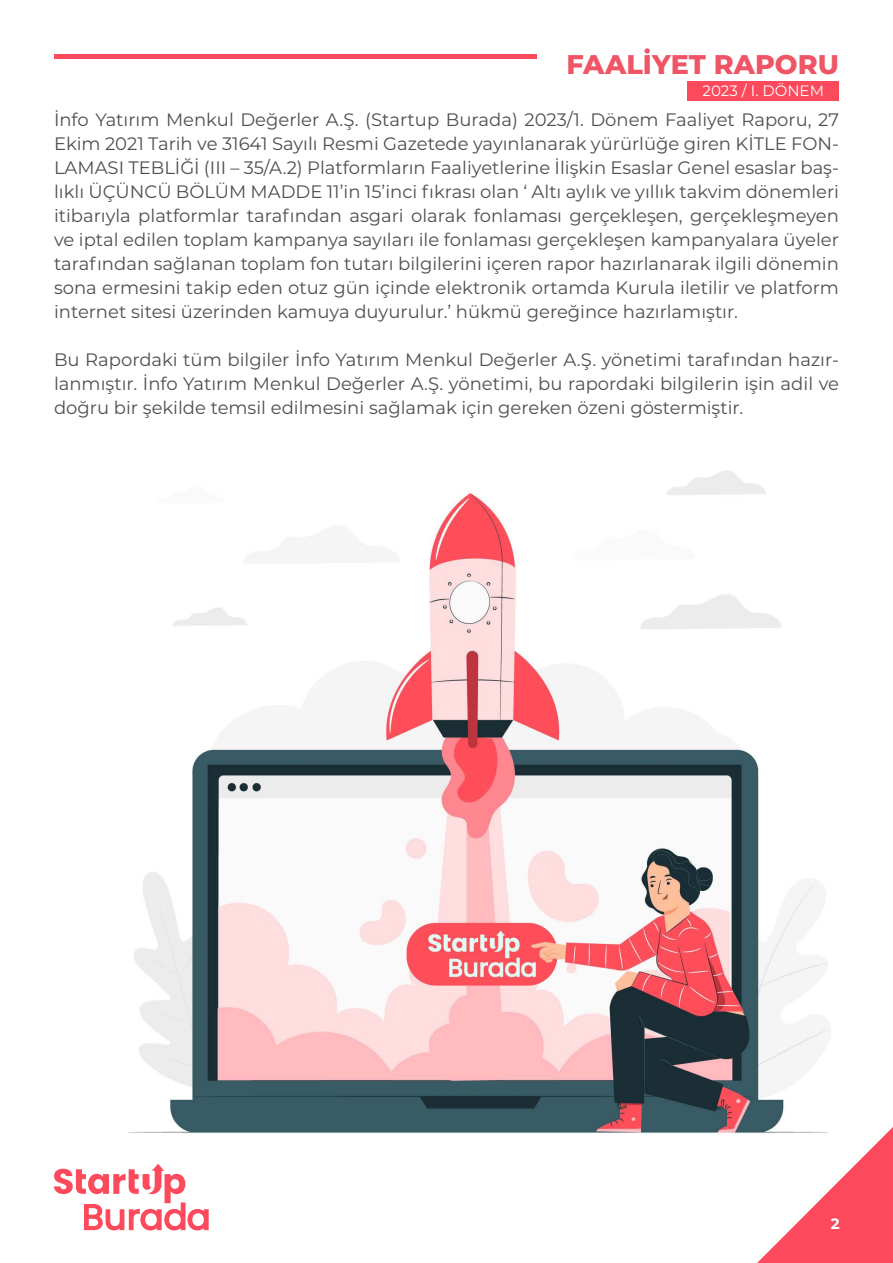
<style>
.page{position:relative;width:893px;height:1263px;background:#fff}
.page>*{position:absolute;margin:0;border:0;box-sizing:border-box;transform-origin:0 0}
.t1{font:800 27px "Montserrat";color:#ef5565}
.t2{font:18px/24px "Montserrat";color:#4e4f50;text-align:justify}
.t3{font:15px "Montserrat";color:#fff}
.t4{font:700 15px "Montserrat";color:#fff}
</style>
<div class="page">
<svg style="left:757px;top:1127px;width:136px;height:136px"></svg>
<hr style="left:54px;top:55px;width:482px;height:4px;background:#fd495c">
<svg style="left:54px;top:1164px;width:155px;height:66px"></svg>
<div style="left:688px;top:81px;width:151px;height:20px;background:#fd495c"></div>
<img style="left:128px;top:470px;width:722px;height:694px">
<h1 class="t1" style="left:567px;top:44px;width:274px">FAALİYET RAPORU</h1>
<p class="t3" style="left:703px;top:80px;width:123px">2023 / I. DÖNEM</p>
<p class="t2" style="left:54px;top:107px;width:786px">İnfo Yatırım Menkul Değerler A.Ş. (Startup Burada) 2023/1. Dönem Faaliyet Raporu, 27<br>Ekim 2021 Tarih ve 31641 Sayılı Resmi Gazetede yayınlanarak yürürlüğe giren KİTLE FON-LAMASI TEBLİĞİ (III – 35/A.2) Platformların Faaliyetlerine İlişkin Esaslar Genel esaslar baş&shy;lıklı ÜÇÜNCÜ BÖLÜM MADDE 11’in 15’inci fıkrası olan ‘ Altı aylık ve yıllık takvim dönemleri itibarıyla platformlar tarafından asgari olarak fonlaması gerçekleşen, gerçekleşmeyen ve iptal edilen toplam kampanya sayıları ile fonlaması gerçekleşen kampanyalara üyeler tarafından sağlanan toplam fon tutarı bilgilerini içeren rapor hazırlanarak ilgili dönemin sona ermesini takip eden otuz gün içinde elektronik ortamda Kurula iletilir ve platform internet sitesi üzerinden kamuya duyurulur.’ hükmü gereğince hazırlamıştır.</p>
<p class="t2" style="left:54px;top:347px;width:786px">Bu Rapordaki tüm bilgiler İnfo Yatırım Menkul Değerler A.Ş. yönetimi tarafından hazır&shy;lanmıştır. İnfo Yatırım Menkul Değerler A.Ş. yönetimi, bu rapordaki bilgilerin işin adil ve doğru bir şekilde temsil edilmesini sağlamak için gereken özeni göstermiştir.</p>
<p class="t4" style="left:831px;top:1213px;width:10px">2</p>
</div>
